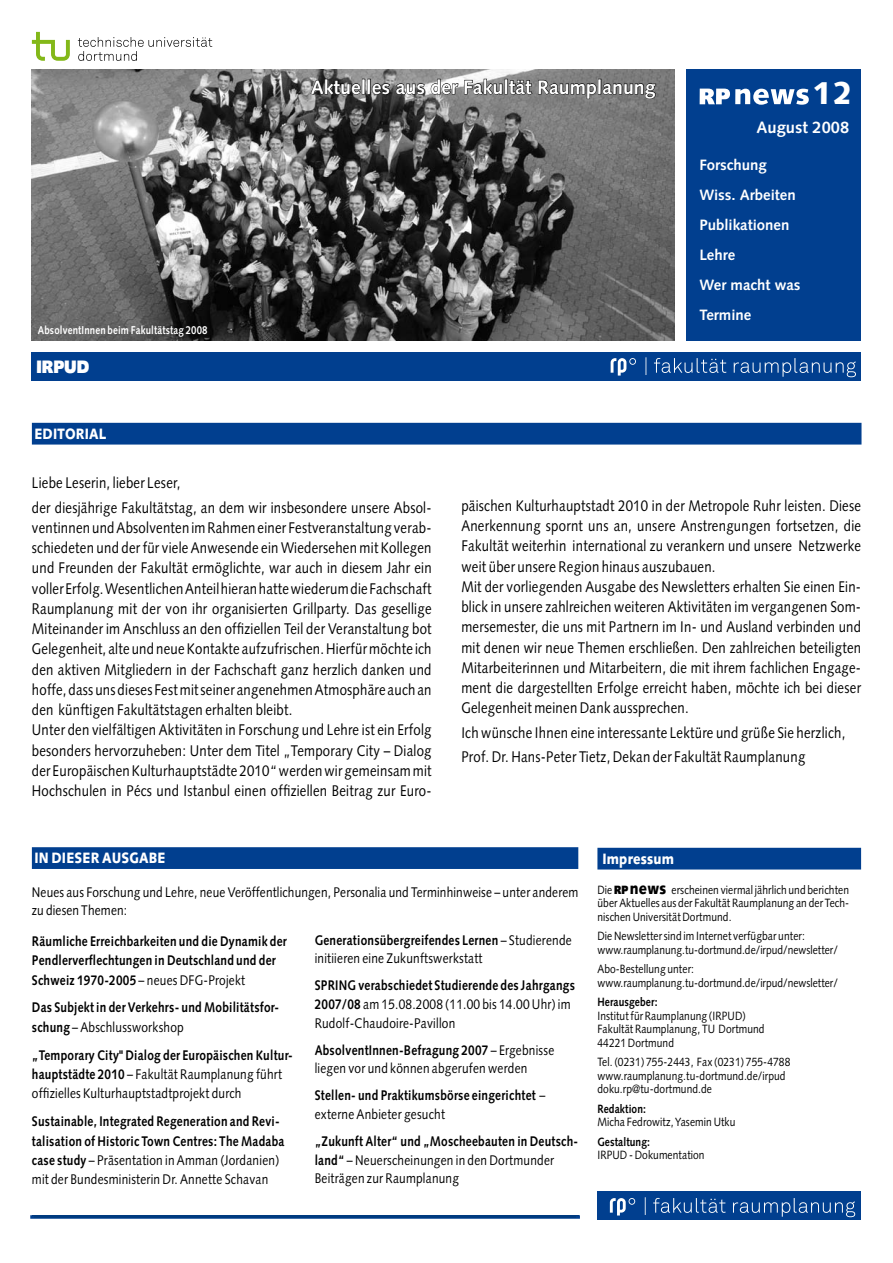
<style>
.page{position:relative;width:893px;height:1263px;background:#fff}
.page>*{position:absolute;margin:0;border:0;box-sizing:border-box;transform-origin:0 0}
.t1{font:900 31.5px "Syntax LTCE";color:#fff}
.t2{font:700 19.5px "Syntax LTCE";color:#fff}
.t3{font:900 18px "Syntax";color:#fff;scale:.9 1}
.t4{font:700 16.5px "Syntax LTCE";color:#fff}
.t5{font:15.45px/20.2px "Syntax LTCE";letter-spacing:.02em;color:#000;scale:.85 1}
.t6{font:700 15px/30px "Syntax LTCE";color:#fff}
.t7{font:900 15px "Syntax LTCE";letter-spacing:.015em;color:#fff;scale:.85 1}
.t8{font:13.95px/18.6px "Syntax LTCE";letter-spacing:.02em;color:#000;scale:.85 1}
.t9{font:700 13.95px/19.4px "Syntax LTCE";letter-spacing:.02em;color:#000;scale:.85 1}
.t10{font:12px/13.5px "Syntax LTCE";letter-spacing:.01em;color:#000;scale:.85 1}
.t11{font:700 12px "Syntax LTCE";letter-spacing:.01em;color:#000;scale:.85 1}
.t12{font:700 11.4px "Syntax LTCE";letter-spacing:.015em;color:#fff;scale:.85 1}
.s1{font-weight:400}
.s2{font-weight:700}
.s3{font-weight:900}
.s4{font-weight:900;font-size:16.5px}
</style>
<div class="page">
<div style="left:687px;top:70px;width:174px;height:271px;background:#013f8f"></div>
<img style="left:32px;top:70px;width:642px;height:271px">
<div style="left:32px;top:351px;width:829px;height:29px;background:#013f8f"></div>
<div style="left:32px;top:847px;width:546px;height:22px;background:#013f8f"></div>
<div style="left:31px;top:1215px;width:548px;height:4px;border:2px solid #013f8f"></div>
<svg style="left:311px;top:79px;width:50px;height:16px"></svg>
<div style="left:362px;top:79px;width:3px;height:15px;border:1px solid #000"></div>
<svg style="left:368px;top:79px;width:22px;height:15px"></svg>
<svg style="left:396px;top:69px;width:29px;height:44px"></svg>
<svg style="left:431px;top:79px;width:27px;height:15px"></svg>
<svg style="left:464px;top:69px;width:68px;height:44px;background:#858585"></svg>
<svg style="left:538px;top:69px;width:58px;height:44px;background:#707070"></svg>
<div style="left:598px;top:79px;width:3px;height:15px;border:1px solid #000"></div>
<svg style="left:603px;top:69px;width:53px;height:44px;background:#6a6a6a"></svg>
<div style="left:597px;top:848px;width:264px;height:21px;background:#013f8f"></div>
<div style="left:32px;top:423px;width:829px;height:22px;background:#013f8f"></div>
<svg style="left:32px;top:32px;width:38px;height:29px"></svg>
<svg style="left:78px;top:37px;width:134px;height:24px"></svg>
<svg style="left:611px;top:357px;width:245px;height:20px"></svg>
<div style="left:597px;top:1191px;width:264px;height:29px;background:#013f8f"></div>
<svg style="left:610px;top:1197px;width:245px;height:20px"></svg>
<svg style="left:700px;top:89px;width:109px;height:16px"></svg>
<p class="t2" style="left:311px;top:76px;width:346px">Aktuelles aus der Fakultät Raumplanung</p>
<h1 class="t1" style="left:812px;top:75px;width:42px">12</h1>
<p class="t4" style="left:757px;top:118px;width:94px">August 2008</p>
<p class="t12" style="left:38px;top:324px;width:201px">AbsolventInnen beim Fakultätstag 2008</p>
<p class="t3" style="left:36px;top:356px;width:61px">IRPUD</p>
<p class="t7" style="left:34px;top:425px;width:87px">EDITORIAL</p>
<p class="t5" style="left:32px;top:470px;width:472px;line-height:24.5px">Liebe Leserin, lieber Leser,<br>der diesjährige Fakultätstag, an dem wir insbesondere unsere Absol-</p>
<p class="t5" style="left:32px;top:517px;width:472px">ventinnen und Absolventen im Rahmen einer Festveranstaltung verab&shy;schiedeten und der für viele Anwesende ein Wiedersehen mit Kollegen und Freunden der Fakultät ermöglichte, war auch in diesem Jahr ein voller Erfolg. Wesentlichen Anteil hieran hatte wiederum die Fachschaft Raumplanung mit der von ihr organisierten Grillparty. Das gesellige Miteinander im Anschluss an den offiziellen Teil der Veranstaltung bot Gelegenheit, alte und neue Kontakte aufzufrischen. Hierfür möchte ich den aktiven Mitgliedern in der Fachschaft ganz herzlich danken und hoffe, dass uns dieses Fest mit seiner angenehmen Atmosphäre auch an den künftigen Fakultätstagen erhalten bleibt.<br>Unter den vielfältigen Aktivitäten in Forschung und Lehre ist ein Erfolg besonders hervorzuheben: Unter dem Titel „Temporary City – Dialog der Europäischen Kulturhauptstädte 2010“ werden wir gemeinsam mit Hochschulen in Pécs und Istanbul einen offiziellen Beitrag zur Euro-</p>
<p class="t7" style="left:34px;top:849px;width:156px">IN DIESER AUSGABE</p>
<p class="t6" style="left:699px;top:150px;width:103px">Forschung<br>Wiss. Arbeiten<br>Publikationen<br>Lehre<br>Wer macht was<br>Termine</p>
<p class="t5" style="left:461px;top:495px;width:472px">päischen Kulturhauptstadt 2010 in der Metropole Ruhr leisten. Diese Anerkennung spornt uns an, unsere Anstrengungen fortsetzen, die Fakultät weiterhin international zu verankern und unsere Netzwerke weit über unsere Region hinaus auszubauen.<br>Mit der vorliegenden Ausgabe des Newsletters erhalten Sie einen Ein&shy;blick in unsere zahlreichen weiteren Aktivitäten im vergangenen Som&shy;mersemester, die uns mit Partnern im In- und Ausland verbinden und mit denen wir neue Themen erschließen. Den zahlreichen beteiligten Mitarbeiterinnen und Mitarbeitern, die mit ihrem fachlichen Engage&shy;ment die dargestellten Erfolge erreicht haben, möchte ich bei dieser Gelegenheit meinen Dank aussprechen.</p>
<p class="t5" style="left:461px;top:720px;width:453px;line-height:24.5px">Ich wünsche Ihnen eine interessante Lektüre und grüße Sie herzlich,<br>Prof. Dr. Hans-Peter Tietz, Dekan der Fakultät Raumplanung</p>
<p class="t7" style="left:602px;top:850px;width:86px">IMPRESSUM</p>
<p class="t8" style="left:32px;top:883px;width:644px">Neues aus Forschung und Lehre, neue Veröffentlichungen, Personalia und Terminhinweise – unter anderem zu diesen Themen:</p>
<p class="t9" style="left:32px;top:931px;width:301px">Räumliche Erreichbarkeiten und die Dynamik der<br>Pendlerverflechtungen in Deutschland und der<br>Schweiz 1970-2005 <span class="s1">– neues DFG-Projekt</span></p>
<p class="t9" style="left:32px;top:998px;width:292px">Das Subjekt in der Verkehrs- und Mobilitätsfor&shy;schung <span class="s1">– Abschlussworkshop</span></p>
<p class="t8" style="left:32px;top:1045px;width:308px;line-height:19.4px"><span class="s2">„Temporary City" Dialog der Europäischen Kultur&shy;hauptstädte 2010</span> – Fakultät Raumplanung führt offizielles Kulturhauptstadtprojekt durch</p>
<p class="t9" style="left:32px;top:1112px;width:299px">Sustainable, Integrated Regeneration and Revi&shy;talisation of Historic Town Centres: The Madaba case study <span class="s1">– Präsentation in Amman (Jordanien) mit der Bundesministerin Dr. Annette Schavan</span></p>
<p class="t8" style="left:315px;top:931px;width:304px"><span class="s2">Generationsübergreifendes Lernen</span> – Studierende initiieren eine Zukunftswerkstatt</p>
<p class="t8" style="left:315px;top:976px;width:308px"><span class="s2">SPRING verabschiedet Studierende des Jahrgangs<br>2007/08</span> am 15.08.2008 (11.00 bis 14.00 Uhr) im<br>Rudolf-Chaudoire-Pavillon</p>
<p class="t8" style="left:315px;top:1041px;width:283px"><span class="s2">AbsolventInnen-Befragung 2007</span> – Ergebnisse liegen vor und können abgerufen werden</p>
<p class="t9" style="left:315px;top:1086px;width:273px;line-height:18.6px">Stellen- und Praktikumsbörse eingerichtet <span class="s1">– externe Anbieter gesucht</span></p>
<p class="t8" style="left:315px;top:1132px;width:312px"><span class="s2">„Zukunft Alter“ und „Moscheebauten in Deutsch&shy;land“</span> – Neuerscheinungen in den Dortmunder<br>Beiträgen zur Raumplanung</p>
<p class="t10" style="left:597px;top:883px;width:298px;text-align:justify">Die <span class="s3">RP</span> <span class="s4">NEWS</span> erscheinen viermal jährlich und berichten über Aktuelles aus der Fakultät Raumplanung an der Tech&shy;nischen Universität Dortmund.</p>
<p class="t10" style="left:597px;top:929px;width:284px">Die Newsletter sind im Internet verfügbar unter: www.raumplanung.tu-dortmund.de/irpud/newsletter/</p>
<p class="t10" style="left:597px;top:962px;width:284px">Abo-Bestellung unter: www.raumplanung.tu-dortmund.de/irpud/newsletter/</p>
<p class="t11" style="left:597px;top:995px;width:72px">Herausgeber:</p>
<p class="t10" style="left:597px;top:1009px;width:198px">Institut für Raumplanung (IRPUD)<br>Fakultät Raumplanung, TU Dortmund<br>44221 Dort-mund</p>
<p class="t10" style="left:597px;top:1055px;width:228px">Tel. (0231) 755-2443, Fax (0231) 755-4788 www.raumplanung.tu-dortmund.de/irpud doku.rp@tu-dortmund.de</p>
<p class="t11" style="left:597px;top:1101px;width:59px">Redaktion:</p>
<p class="t10" style="left:597px;top:1115px;width:164px">Micha Fedrowitz, Yasemin Utku</p>
<p class="t11" style="left:597px;top:1134px;width:63px">Gestaltung:</p>
<p class="t10" style="left:597px;top:1148px;width:128px">IRPUD - Dokumentation</p>
</div>
